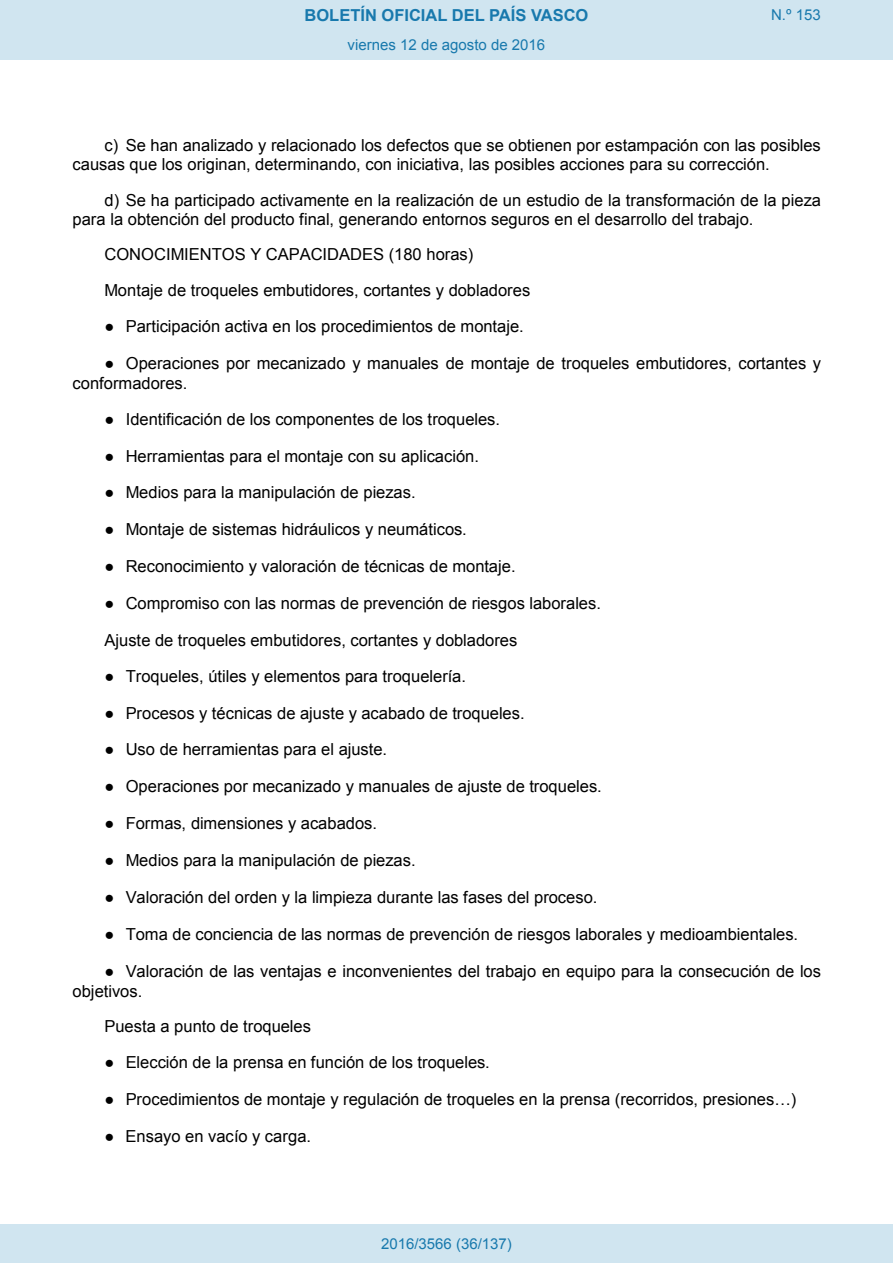
<style>
.page{position:relative;width:893px;height:1263px;background:#fff}
.page>*{position:absolute;margin:0;border:0;box-sizing:border-box;transform-origin:0 0}
.t1{font:16.5px/20px "Arial";color:#000}
.t2{font:700 16.5px "Arial";color:#1879ad}
.Paginacion_Centro{font:15px "Arial";color:#1879ad}
.s1{font-family:"Courier New"}
</style>
<div class="page">
<div style="left:0;top:0;width:893px;height:60px;background:#d0e5f0"></div>
<div style="left:0;top:1225px;width:893px;height:38px;background:#d0e5f0"></div>
<p class="t2" style="left:305px;top:4px;width:285px">BOLETÍN OFICIAL DEL PAÍS VASCO</p>
<p class="Paginacion_Centro" style="left:771px;top:5px;width:51px">N.º 153</p>
<p class="Paginacion_Centro" style="left:348px;top:35px;width:199px">viernes 12 de agosto de 2016</p>
<p class="t1" style="left:73px;top:136px;width:750px;line-height:18.9px;text-indent:32px">c) Se han analizado y relacionado los defectos que se obtienen por estampación con las posibles causas que los originan, determinando, con iniciativa, las posibles acciones para su corrección.</p>
<p class="t1" style="left:73px;top:191px;width:750px;line-height:19px;text-indent:32px">d) Se ha participado activamente en la realización de un estudio de la transformación de la pieza para la obtención del producto final, generando entornos seguros en el desarrollo del trabajo.</p>
<p class="t1" style="left:104px;top:237px;width:427px;line-height:35.4px">CONOCIMIENTOS Y CAPACIDADES (180 horas)<br>Montaje de troqueles embutidores, cortantes y dobladores</p>
<p class="t1" style="left:104px;top:316px;width:421px"><span class="s1">●</span> Participación activa en los procedimientos de montaje.</p>
<p class="t1" style="left:73px;top:353px;width:750px;text-indent:32px"><span class="s1">●</span> Operaciones por mecanizado y manuales de montaje de troqueles embutidores, cortantes y conformadores.</p>
<p class="t1" style="left:104px;top:409px;width:397px"><span class="s1">●</span> Identificación de los componentes de los troqueles.</p>
<p class="t1" style="left:104px;top:446px;width:376px"><span class="s1">●</span> Herramientas para el montaje con su aplicación.</p>
<p class="t1" style="left:104px;top:483px;width:313px"><span class="s1">●</span> Medios para la manipulación de piezas.</p>
<p class="t1" style="left:104px;top:520px;width:364px"><span class="s1">●</span> Montaje de sistemas hidráulicos y neumáticos.</p>
<p class="t1" style="left:104px;top:557px;width:413px"><span class="s1">●</span> Reconocimiento y valoración de técnicas de montaje.</p>
<p class="t1" style="left:104px;top:594px;width:498px"><span class="s1">●</span> Compromiso con las normas de prevención de riesgos laborales.</p>
<p class="t1" style="left:104px;top:630px;width:414px">Ajuste de troqueles embutidores, cortantes y dobladores</p>
<p class="t1" style="left:104px;top:666px;width:363px"><span class="s1">●</span> Troqueles, útiles y elementos para troquelería.</p>
<p class="t1" style="left:104px;top:703px;width:422px"><span class="s1">●</span> Procesos y técnicas de ajuste y acabado de troqueles.</p>
<p class="t1" style="left:104px;top:740px;width:284px"><span class="s1">●</span> Uso de herramientas para el ajuste.</p>
<p class="t1" style="left:104px;top:777px;width:499px"><span class="s1">●</span> Operaciones por mecanizado y manuales de ajuste de troqueles.</p>
<p class="t1" style="left:104px;top:814px;width:274px"><span class="s1">●</span> Formas, dimensiones y acabados.</p>
<p class="t1" style="left:104px;top:851px;width:313px"><span class="s1">●</span> Medios para la manipulación de piezas.</p>
<p class="t1" style="left:104px;top:887px;width:494px"><span class="s1">●</span> Valoración del orden y la limpieza durante las fases del proceso.</p>
<p class="t1" style="left:104px;top:924px;width:695px"><span class="s1">●</span> Toma de conciencia de las normas de prevención de riesgos laborales y medioambientales.</p>
<p class="t1" style="left:73px;top:961px;width:750px;text-indent:32px"><span class="s1">●</span> Valoración de las ventajas e inconvenientes del trabajo en equipo para la consecución de los objetivos.</p>
<p class="t1" style="left:104px;top:1017px;width:208px">Puesta a punto de troqueles</p>
<p class="t1" style="left:104px;top:1053px;width:387px"><span class="s1">●</span> Elección de la prensa en función de los troqueles.</p>
<p class="t1" style="left:104px;top:1090px;width:693px"><span class="s1">●</span> Procedimientos de montaje y regulación de troqueles en la prensa (recorridos, presiones…)</p>
<p class="t1" style="left:104px;top:1126px;width:208px"><span class="s1">●</span> Ensayo en vacío y carga.</p>
<p class="Paginacion_Centro" style="left:381px;top:1234px;width:132px">2016/3566 (36/137)</p>
</div>
